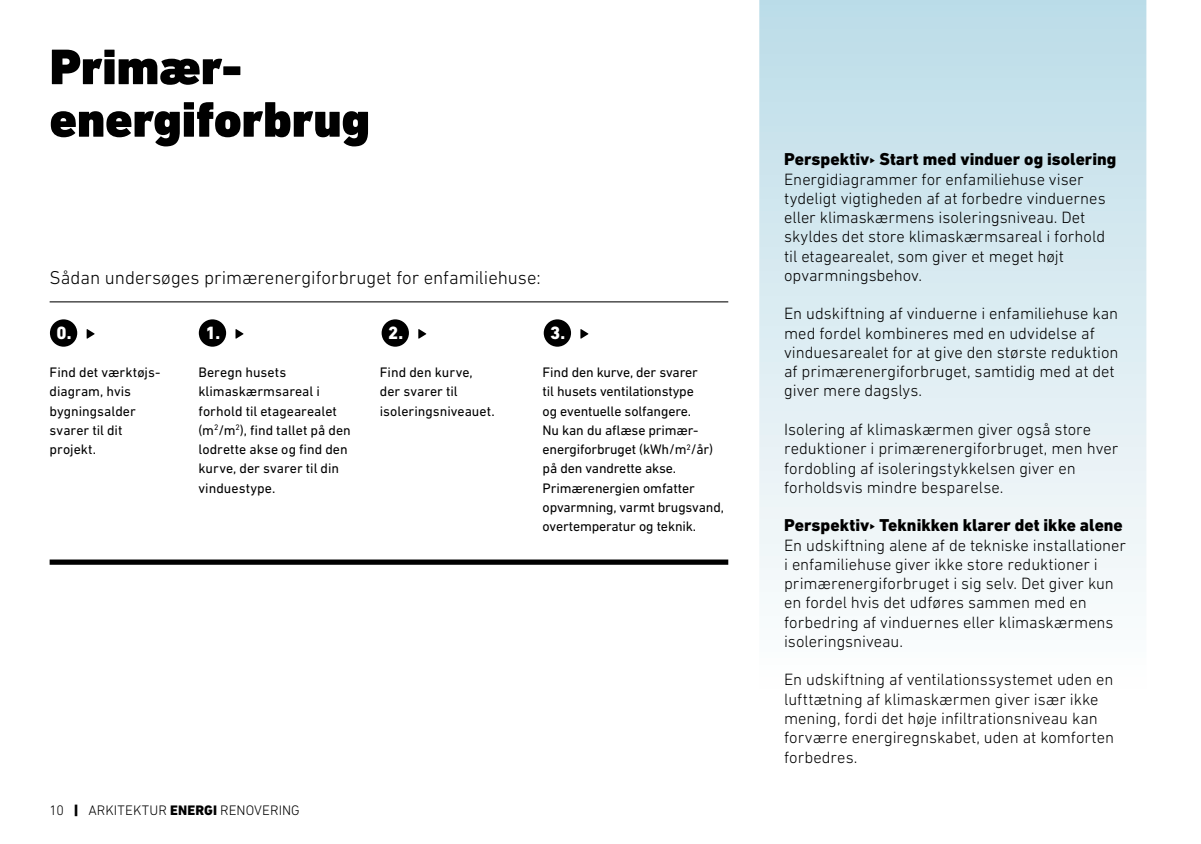
<style>
.page{position:relative;width:1201px;height:844px;background:#fff}
.page>*{position:absolute;margin:0;border:0;box-sizing:border-box;transform-origin:0 0}
.t1{font:900 50.75px/52.5px "DIN Next LT Pro";letter-spacing:-.005em;color:#000}
.t2{font:300 18.9px "DIN Next LT Pro";color:#000}
.t3{font:800 18.03px "DIN Next LT Pro";color:#fff}
.t4{font:800 17.5px "DIN Next LT Pro";color:#000}
.t5{font:300 16.62px/19.2px "DIN Next LT Pro";color:#000}
.t6{font:14px/19.2px "DIN Next LT Pro";letter-spacing:-.005em;color:#000}
.t7{font:300 14px "DIN Next LT Pro";color:#000}
.s1{font-weight:900}
.s2{font-weight:800}
.s3{font-family:"Entypo";font-weight:400}
</style>
<div class="page">
<svg style="left:759px;top:0;width:387px;height:592px;background:#d8eaf1"></svg>
<svg style="left:235px;top:329px;width:8px;height:9px"></svg>
<div style="left:199px;top:319px;width:27px;height:27px;background:#000;border-radius:50%"></div>
<svg style="left:87px;top:329px;width:8px;height:9px"></svg>
<div style="left:50px;top:319px;width:27px;height:27px;background:#000;border-radius:50%"></div>
<svg style="left:418px;top:329px;width:8px;height:9px"></svg>
<div style="left:381px;top:319px;width:28px;height:27px;background:#000;border-radius:50%"></div>
<svg style="left:580px;top:329px;width:8px;height:9px"></svg>
<div style="left:543px;top:319px;width:28px;height:27px;background:#000;border-radius:50%"></div>
<div style="left:50px;top:559px;width:678px;height:5px;background:#000"></div>
<hr style="left:50px;top:301px;width:678px;height:1px;background:#000">
<h1 class="t1" style="left:50px;top:41px;width:322px">Primær&shy;energiforbrug</h1>
<p class="t2" style="left:50px;top:267px;width:492px">Sådan undersøges primærenergiforbruget for enfamiliehuse:</p>
<p class="t3" style="left:56px;top:322px;width:16px">0.</p>
<p class="t3" style="left:205px;top:322px;width:16px">1.</p>
<p class="t3" style="left:388px;top:322px;width:16px">2.</p>
<p class="t6" style="left:380px;top:362px;width:116px">Find den kurve, der svarer til isoleringsniveauet.</p>
<p class="t3" style="left:550px;top:322px;width:16px">3.</p>
<p class="t6" style="left:50px;top:362px;width:112px">Find det værktøjs&shy;diagram, hvis bygningsalder svarer til dit projekt.</p>
<p class="t6" style="left:542px;top:362px;width:183px">Find den kurve, der svarer<br>til husets ventilationstype<br>og eventuelle solfangere.<br>Nu kan du aflæse primær&shy;energiforbruget (kWh/m<sup>2</sup>/år) på den vandrette akse.<br>Primærenergien omfatter opvarmning, varmt brugsvand, overtemperatur og teknik.</p>
<p class="t6" style="left:198px;top:362px;width:154px">Beregn husets klimaskærmsareal i forhold til etagearealet (m<sup>2</sup>/m<sup>2</sup>), find tallet på den lodrette akse og find den kurve, der svarer til din vinduestype.</p>
<p class="t7" style="left:50px;top:802px;width:252px">10 <span class="s1">|</span> ARKITEKTUR <span class="s2">ENERGI</span> RENOVERING</p>
<p class="t4" style="left:784px;top:149px;width:334px">Perspektiv<span class="s3">{</span> Start med vinduer og isolering</p>
<p class="t5" style="left:784px;top:169px;width:323px">Energidiagrammer for enfamiliehuse viser tydeligt vigtigheden af at forbedre vinduernes eller klimaskærmens isoleringsniveau. Det skyldes det store klimaskærmsareal i forhold til etagearealet, som giver et meget højt opvarmningsbehov.</p>
<p class="t5" style="left:784px;top:304px;width:336px">En udskiftning af vinduerne i enfamiliehuse kan med fordel kombineres med en udvidelse af vinduesarealet for at give den største reduktion af primærenergiforbruget, samtidig med at det giver mere dagslys.</p>
<p class="t5" style="left:784px;top:419px;width:336px">Isolering af klimaskærmen giver også store reduktioner i primærenergiforbruget, men hver fordobling af isoleringstykkelsen giver en forholdsvis mindre besparelse.</p>
<p class="t4" style="left:784px;top:515px;width:340px">Perspektiv<span class="s3">{</span> Teknikken klarer det ikke alene</p>
<p class="t5" style="left:784px;top:535px;width:343px">En udskiftning alene af de tekniske installationer i enfamiliehuse giver ikke store reduktioner i primærenergiforbruget i sig selv. Det giver kun en fordel hvis det udføres sammen med en forbedring af vinduernes eller klimaskærmens isoleringsniveau.</p>
<p class="t5" style="left:784px;top:669px;width:331px">En udskiftning af ventilationssystemet uden en lufttætning af klimaskærmen giver især ikke mening, fordi det høje infiltrationsniveau kan forværre energiregnskabet, uden at komforten forbedres.</p>
</div>
